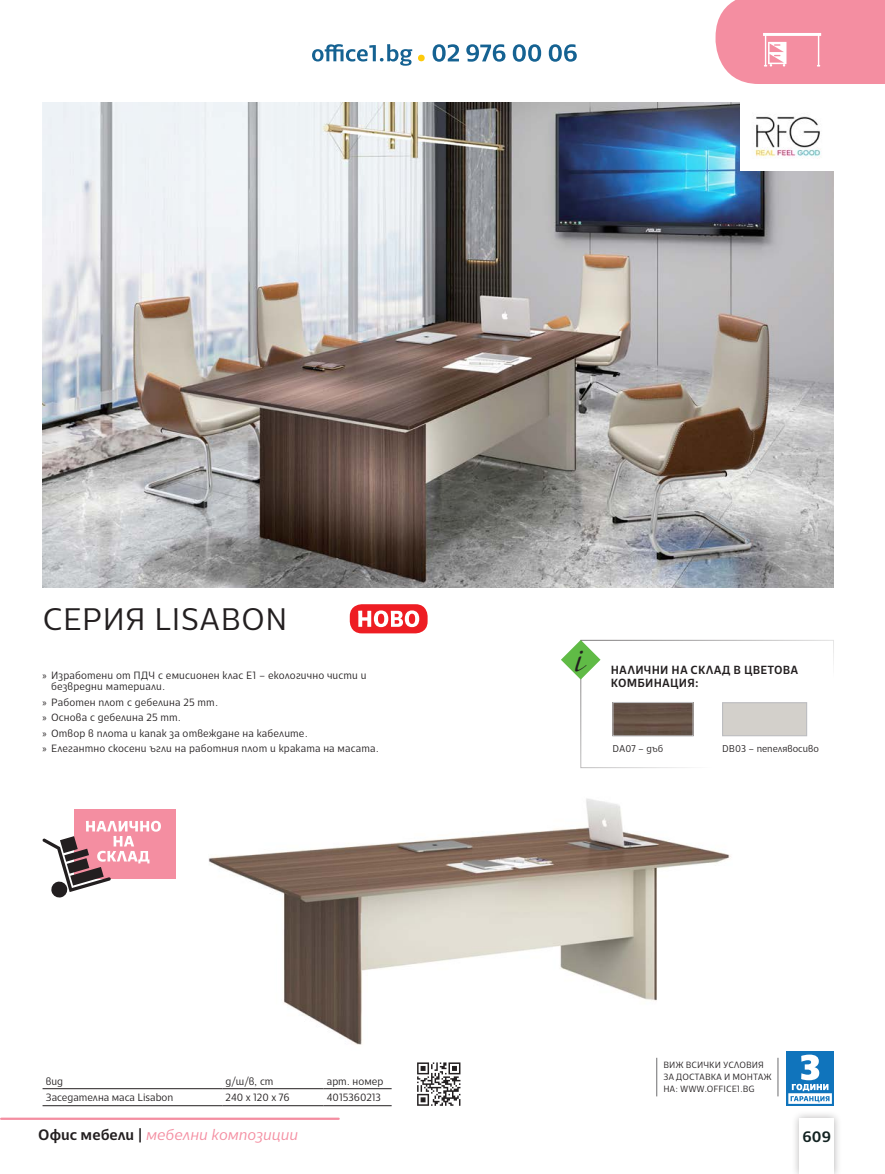
<style>
.page{position:relative;width:885px;height:1174px;background:#fff}
.page>*{position:absolute;margin:0;border:0;box-sizing:border-box;transform-origin:0 0}
.t1{font:31.65px "Adventure";color:#231f20;scale:.95 1}
.Title__33{font:300 31.05px "Cormac";color:#231f20}
.t2{font:italic 300 15px "Cormac";color:#f48ea1}
.t3{font:500 15px "Cormac";color:#132322}
.Opisanie_33{font:500 11.7px/13px "Cormac";letter-spacing:.02em;color:#231f20;scale:.95 1}
.Art_Nomer_33{font:300 10.5px/11.2px "Cormac";letter-spacing:.015em;color:#231f20;scale:.95 1}
.Art_Nomer_33-2{font:300 9.75px "Cormac";color:#231f20;scale:.95 1}
.Art_Nomer_33-3{font:300 9px/12px "Cormac";color:#231f20;scale:.95 1}
.s1{font-family:"Myriad Pro";font-weight:400}
.s2{font-weight:500;font-style:normal;color:#231f20}
</style>
<div class="page">
<div style="left:791px;top:1109px;width:51px;height:65px;background:#231f20;opacity:.35"></div>
<div style="left:799px;top:1118px;width:34px;height:55px;background:#fff"></div>
<svg style="left:715px;top:0;width:169px;height:84px;background:#f497a8"></svg>
<hr style="left:1px;top:1117px;width:337px;height:2px;background:#f48ea1">
<svg style="left:312px;top:44px;width:100px;height:22px"></svg>
<svg style="left:418px;top:55px;width:6px;height:6px"></svg>
<svg style="left:432px;top:44px;width:144px;height:18px"></svg>
<img style="left:43px;top:102px;width:790px;height:485px">
<img style="left:208px;top:798px;width:523px;height:247px">
<div style="left:786px;top:1051px;width:47px;height:55px;background:#1074bc"></div>
<svg style="left:788px;top:1054px;width:44px;height:50px"></svg>
<hr style="left:777px;top:1057px;width:1px;height:39px;background:#6d6d70">
<hr style="left:656px;top:1057px;width:1px;height:39px;background:#6d6d70">
<hr style="left:43px;top:1088px;width:179px;height:1px;background:#231f20">
<hr style="left:222px;top:1088px;width:101px;height:1px;background:#231f20">
<hr style="left:323px;top:1088px;width:68px;height:1px;background:#231f20">
<hr style="left:43px;top:1105px;width:179px;height:1px;background:#231f20">
<hr style="left:222px;top:1105px;width:101px;height:1px;background:#231f20">
<hr style="left:323px;top:1105px;width:68px;height:1px;background:#231f20">
<svg style="left:417px;top:1062px;width:43px;height:43px"></svg>
<div style="left:350px;top:604px;width:77px;height:29px;background:#ee1d23;border-radius:12px"></div>
<svg style="left:358px;top:610px;width:61px;height:17px"></svg>
<img style="left:740px;top:102px;width:93px;height:68px">
<svg style="left:561px;top:640px;width:39px;height:39px"></svg>
<img style="left:614px;top:704px;width:77px;height:30px">
<div style="left:612px;top:702px;width:81px;height:34px;border:1px solid #bcbdc0"></div>
<div style="left:722px;top:702px;width:85px;height:34px;background:#d3d0cb;border:1px solid #bcbdc0"></div>
<div style="left:74px;top:809px;width:102px;height:70px;background:#f48ea1"></div>
<svg style="left:42px;top:820px;width:119px;height:78px"></svg>
<p class="Title__33" style="left:43px;top:599px;width:247px">СЕРИЯ LISABON</p>
<p class="Art_Nomer_33" style="left:51px;top:669px;width:333px;text-indent:-9px"><span class="s1">»</span> Изработени от ПДЧ с емисионен клас Е1 – екологично чисти и безвредни материали.</p>
<p class="Art_Nomer_33" style="left:43px;top:696px;width:186px"><span class="s1">»</span> Работен плот с дебелина 25 mm.</p>
<p class="Art_Nomer_33" style="left:43px;top:712px;width:147px"><span class="s1">»</span> Основа с дебелина 25 mm.</p>
<p class="Art_Nomer_33" style="left:43px;top:727px;width:281px"><span class="s1">»</span> Отвор в плота и капак за отвеждане на кабелите.</p>
<p class="Art_Nomer_33" style="left:43px;top:743px;width:355px"><span class="s1">»</span> Елегантно скосени ъгли на работния плот и краката на масата.</p>
<p class="Art_Nomer_33" style="left:46px;top:1076px;width:20px">вид</p>
<p class="Art_Nomer_33" style="left:225px;top:1076px;width:52px">д/ш/в, cm</p>
<p class="Art_Nomer_33" style="left:327px;top:1076px;width:61px">арт. номер</p>
<p class="Art_Nomer_33" style="left:46px;top:1091px;width:136px">Заседателна маса Lisabon</p>
<p class="Art_Nomer_33" style="left:225px;top:1091px;width:69px">240 x 120 x 76</p>
<p class="Art_Nomer_33" style="left:327px;top:1091px;width:58px">4015360213</p>
<p class="t1" style="left:574px;top:641px;width:11px">i</p>
<p class="Opisanie_33" style="left:610px;top:663px;width:199px">НАЛИЧНИ НА СКЛАД В ЦВЕТОВА<br>КОМБИНАЦИЯ:</p>
<p class="Art_Nomer_33-2" style="left:612px;top:743px;width:55px">DA07 – дъб</p>
<p class="Art_Nomer_33-2" style="left:722px;top:743px;width:103px">DB03 – пепелявосиво</p>
<p class="Art_Nomer_33-3" style="left:663px;top:1059px;width:116px">ВИЖ ВСИЧКИ УСЛОВИЯ<br>ЗА ДОСТАВКА И МОНТАЖ<br>НА: WWW.OFFICE1.BG</p>
<h3 class="t2" style="left:38px;top:1124px;width:261px"><span class="s2">Офис мебели |</span> мебелни композиции</h3>
<h3 class="t3" style="left:802px;top:1126px;width:30px">609</h3>
</div>
